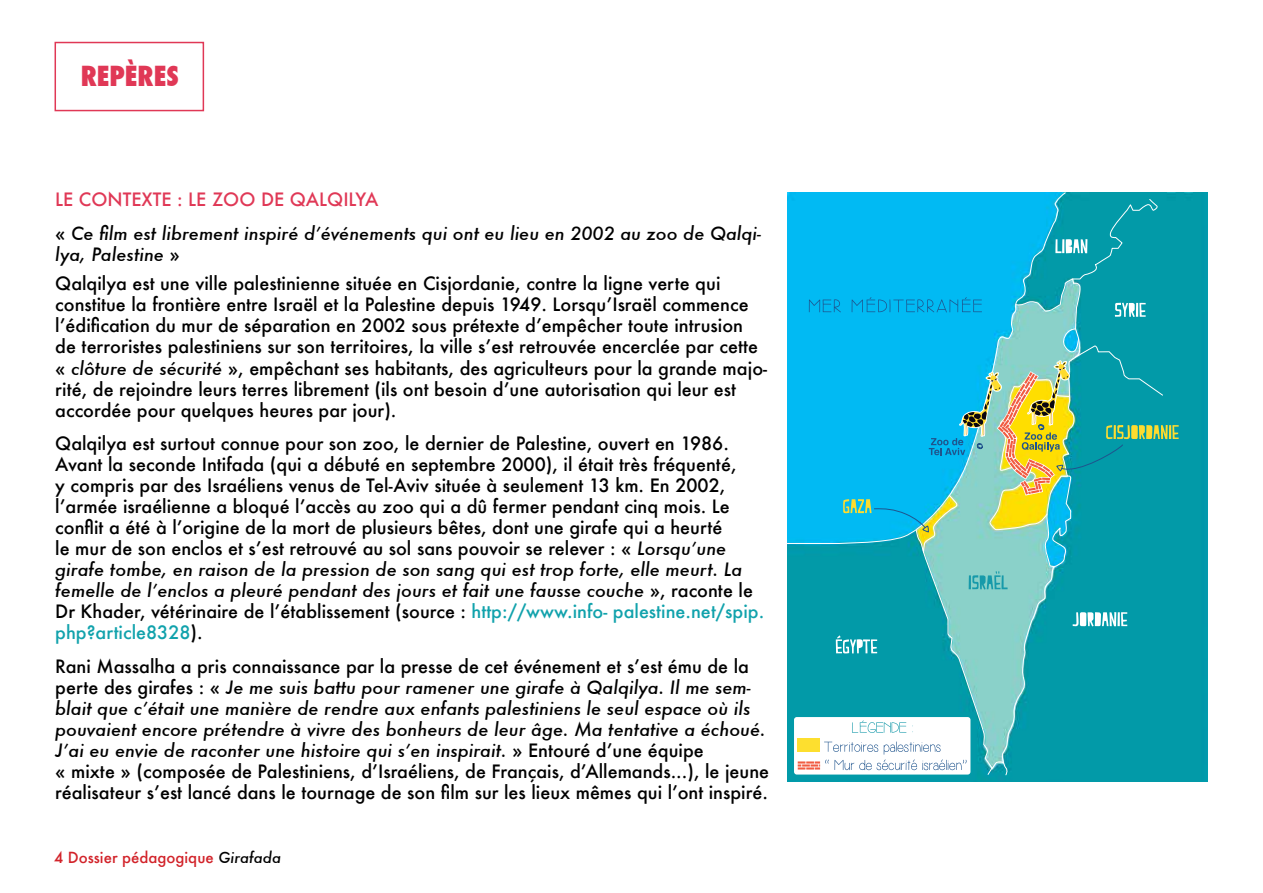
<style>
.page{position:relative;width:1263px;height:893px;background:#fff}
.page>*{position:absolute;margin:0;border:0;box-sizing:border-box;transform-origin:0 0}
.t1{font:800 condensed 27px "Futura";color:#e03856}
.t2{font:500 18px/21px "Futura";color:#000}
.t3{font:italic 500 18px/33.8px "Futura";color:#000}
.t4{font:500 18px "Futura";color:#e03856}
.t5{font:500 15px "Futura";color:#d2232a}
.s1{font-style:normal;color:#e03856}
.s2{font-style:normal}
.s3{font-style:italic}
.s4{color:#11a2ac}
.s5{font-style:italic;color:#000}
</style>
<div class="page">
<div style="left:55px;top:42px;width:149px;height:69px;background:#fff;border:2px solid #e03856"></div>
<div style="left:787px;top:193px;width:421px;height:588px;background:#029aa8"></div>
<div style="left:787px;top:192px;width:279px;height:352px;background:#01baf3"></div>
<div style="left:794px;top:717px;width:176px;height:57px;background:#fff;border-radius:3px"></div>
<svg style="left:798px;top:198px;width:381px;height:578px;background:#2bb1c2"></svg>
<h1 class="t1" style="left:81px;top:58px;width:100px">RePÈRES</h1>
<p class="t4" style="left:55px;top:187px;width:39px">Le con</p>
<p class="t4" style="left:123px;top:187px;width:105px">texte : le zoo</p>
<p class="t3" style="left:55px;top:182px;width:707px;text-indent:206px"><span class="s1">de qalqilya<br></span><span class="s2">«</span> Ce film est librement inspiré d’événements qui ont eu lieu en 2002 au zoo de Qalqi-</p>
<p class="t2" style="left:55px;top:239px;width:667px;line-height:29.5px"><span class="s3">lya, Palestine</span> »<br>Qalqilya est une ville palestinienne située en Cisjordanie, contre la ligne verte qui</p>
<p class="t2" style="left:55px;top:294px;width:713px">constitue la frontière entre Israël et la Palestine depuis 1949. Lorsqu’Israël commence l’édification du mur de séparation en 2002 sous prétexte d’empêcher toute intrusion de terroristes palestiniens sur son territoires, la ville s’est retrouvée encerclée par cette « <span class="s3">clôture de sécurité</span> », empêchant ses habitants, des agriculteurs pour la grande majo&shy;rité, de rejoindre leurs terres librement (ils ont besoin d’une autorisation qui leur est accordée pour quelques heures par jour).</p>
<p class="t2" style="left:55px;top:433px;width:710px">Qalqilya est surtout connue pour son zoo, le dernier de Palestine, ouvert en 1986.<br>Avant la seconde I ntifada (qui a débuté en septembre 2000), il était très fréquenté,<br>y compris par des Israéliens venus de Tel-Aviv située à seulement 13 km. En 2002, l’armée israélienne a bloqué l’accès au zoo qui a dû fermer pendant cinq mois. Le conflit a été à l’origine de la mort de plusieurs bêtes, dont une girafe qui a heurté<br>le mur de son enclos et s’est retrouvé au sol sans pouvoir se relever : « <span class="s3">Lorsqu’une girafe tombe, en raison de la pression de son sang qui est trop forte, elle meurt. La femelle de l’enclos a pleuré pendant des jours et fait une fausse couche</span> », raconte le Dr Khader, vétérinaire de l’établissement (source : <span class="s4">http://www.info- palestine.net/spip. php?article8328</span>).</p>
<p class="t2" style="left:55px;top:656px;width:715px">Rani Massalha a pris connaissance par la presse de cet événement et s’est ému de la perte des girafes : « <span class="s3">Je me suis battu pour ramener une girafe à Qalqilya. Il me sem&shy;blait que c’était une manière de rendre aux enfants palestiniens le seul espace où ils pouvaient encore prétendre à vivre des bonheurs de leur âge. Ma tentative a échoué.<br>J’ai eu envie de raconter une histoire qui s’en inspirait.</span> » Entouré d’une équipe<br>« mixte » (composée de Palestiniens, d’Israéliens, de Français, d’Allemands...), le jeune réalisateur s’est lancé dans le tournage de son film sur les lieux mêmes qui l’ont inspiré.</p>
<p class="t5" style="left:54px;top:847px;width:229px">4 Dossier pédagogique <span class="s5">Girafada</span></p>
</div>
